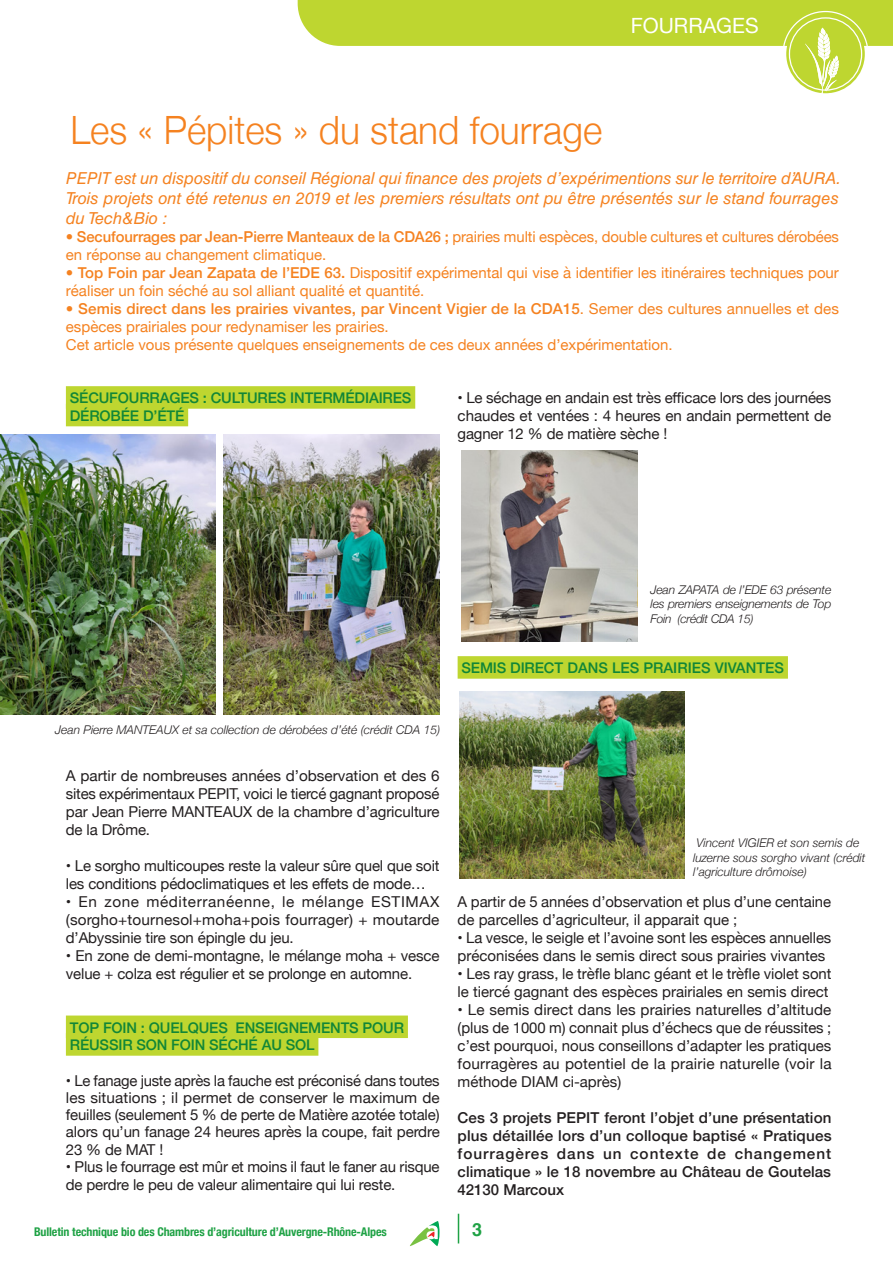
<style>
.page{position:relative;width:893px;height:1263px;background:#fff}
.page>*{position:absolute;margin:0;border:0;box-sizing:border-box;transform-origin:0 0}
.t1{font:300 39px "Helvetica Neue";color:#f58220;scale:.95 1}
.t2{font:21px "Helvetica Neue";color:#fff}
.t3{font:700 18px "Helvetica";color:#1fa245}
.t4{font:italic 16.5px/19.8px "Helvetica LT Std";letter-spacing:-.005em;color:#f58220}
.t5{font:15px/18px "Helvetica Neue";letter-spacing:-.005em;color:#231f20}
.t6{font:15px/18px "Helvetica Neue";color:#f58220}
.t7{font:500 15px/18px "Helvetica Neue";letter-spacing:.005em;color:#231f20;text-align:justify}
.t8{font:500 14.7px "Helvetica Neue";letter-spacing:-.01em;color:#118637}
.t9{font:italic 300 12px/14.4px "Helvetica Neue";color:#231f20;text-align:justify}
.t10{font:700 condensed 12px "Helvetica Neue";letter-spacing:-.01em;color:#1fa245}
.s1{font-weight:500}
</style>
<div class="page">
<svg style="left:298px;top:0;width:595px;height:94px"></svg>
<svg style="left:410px;top:1221px;width:30px;height:25px"></svg>
<svg style="left:458px;top:1214px;width:1px;height:29px"></svg>
<div style="left:66px;top:386px;width:349px;height:23px;background:#bed630"></div>
<div style="left:66px;top:404px;width:122px;height:22px;background:#bed630"></div>
<div style="left:66px;top:1015px;width:342px;height:23px;background:#bed630"></div>
<div style="left:66px;top:1033px;width:252px;height:23px;background:#bed630"></div>
<div style="left:458px;top:656px;width:330px;height:23px;background:#bed630"></div>
<img style="left:0;top:434px;width:216px;height:280px">
<img style="left:223px;top:434px;width:216px;height:280px">
<img style="left:461px;top:451px;width:177px;height:191px">
<img style="left:459px;top:691px;width:226px;height:187px">
<h2 class="t2" style="left:631px;top:11px;width:129px">FOURRAGES</h2>
<p class="t1" style="left:70px;top:99px;width:561px">Les « Pépites » du stand fourrage</p>
<p class="t4" style="left:66px;top:168px;width:777px">PEPIT est un dispositif du conseil Régional qui finance des projets d’expérimentions sur le territoire d’AURA.<br>Trois projets ont été retenus en 2019 et les premiers résultats ont pu être présentés sur le stand fourrages du Tech&amp;Bio :</p>
<p class="t6" style="left:66px;top:228px;width:775px"><span class="s1">• Secufourrages par Jean-Pierre Manteaux de la CDA26 ;</span> prairies multi espèces, double cultures et cultures dérobées en réponse au changement climatique.</p>
<p class="t6" style="left:66px;top:264px;width:775px"><span class="s1">• Top Foin par Jean Zapata de l’EDE 63.</span> Dispositif expérimental qui vise à identifier les itinéraires techniques pour réaliser un foin séché au sol alliant qualité et quantité.</p>
<p class="t6" style="left:66px;top:300px;width:775px"><span class="s1">• Semis direct dans les prairies vivantes, par Vincent Vigier de la CDA15</span>. Semer des cultures annuelles et des espèces prairiales pour redynamiser les prairies.</p>
<p class="t6" style="left:66px;top:336px;width:608px">Cet article vous présente quelques enseignements de ces deux années d’expérimentation.</p>
<p class="t8" style="left:70px;top:386px;width:343px">SÉCUFOURRAGES : CULTURES INTERMÉDIAIRES</p>
<p class="t8" style="left:70px;top:404px;width:116px">DÉROBÉE D’ÉTÉ</p>
<p class="t5" style="left:458px;top:390px;width:375px;text-align:justify">• Le séchage en andain est très efficace lors des journées chaudes et ventées : 4 heures en andain permettent de gagner 12 % de matière sèche !</p>
<p class="t9" style="left:651px;top:582px;width:182px">Jean ZAPATA de l’EDE 63 présente les premiers enseignements de Top Foin (crédit CDA 15)</p>
<p class="t8" style="left:462px;top:656px;width:324px">SEMIS DIRECT DANS LES PRAIRIES VIVANTES</p>
<p class="t9" style="left:55px;top:721px;width:386px">Jean Pierre MANTEAUX et sa collection de dérobées d’été (crédit CDA 15)</p>
<p class="t5" style="left:66px;top:768px;width:375px;text-align:justify">A partir de nombreuses années d’observation et des 6 sites expérimentaux PEPIT, voici le tiercé gagnant proposé par Jean Pierre MANTEAUX de la chambre d’agriculture de la Drôme.</p>
<p class="t5" style="left:66px;top:858px;width:375px">• Le sorgho multicoupes reste la valeur sûre quel que soit les conditions pédoclimatiques et les effets de mode…</p>
<p class="t5" style="left:66px;top:894px;width:375px;text-align:justify">• En zone méditerranéenne, le mélange ESTIMAX (sorgho+tournesol+moha+pois fourrager) + moutarde d’Abyssinie tire son épingle du jeu.</p>
<p class="t5" style="left:66px;top:948px;width:375px">• En zone de demi-montagne, le mélange moha + vesce velue + colza est régulier et se prolonge en automne.</p>
<p class="t8" style="left:70px;top:1016px;width:336px">TOP FOIN : QUELQUES ENSEIGNEMENTS POUR</p>
<p class="t8" style="left:70px;top:1033px;width:246px">RÉUSSIR SON FOIN SÉCHÉ AU SOL</p>
<p class="t5" style="left:66px;top:1072px;width:375px;line-height:17.2px;text-align:justify">• Le fanage juste après la fauche est préconisé dans toutes les situations ; il permet de conserver le maximum de feuilles (seulement 5 % de perte de Matière azotée totale) alors qu’un fanage 24 heures après la coupe, fait perdre 23 % de MAT !</p>
<p class="t5" style="left:66px;top:1158px;width:375px">• Plus le fourrage est mûr et moins il faut le faner au risque de perdre le peu de valeur alimentaire qui lui reste.</p>
<p class="t9" style="left:693px;top:835px;width:174px;text-align:left">Vincent VIGIER et son semis de luzerne sous sorgho vivant (crédit l’agriculture drômoise)</p>
<p class="t5" style="left:458px;top:894px;width:375px">A partir de 5 années d’observation et plus d’une centaine de parcelles d’agriculteur, il apparait que ;</p>
<p class="t5" style="left:458px;top:930px;width:375px">• La vesce, le seigle et l’avoine sont les espèces annuelles préconisées dans le semis direct sous prairies vivantes</p>
<p class="t5" style="left:458px;top:966px;width:375px">• Les ray grass, le trèfle blanc géant et le trèfle violet sont le tiercé gagnant des espèces prairiales en semis direct</p>
<p class="t5" style="left:458px;top:1002px;width:375px;text-align:justify">• Le semis direct dans les prairies naturelles d’altitude (plus de 1000 m) connait plus d’échecs que de réussites ; c’est pourquoi, nous conseillons d’adapter les pratiques fourragères au potentiel de la prairie naturelle (voir la méthode DIAM ci-après)</p>
<p class="t7" style="left:458px;top:1108px;width:375px">Ces 3 projets PEPIT feront l’objet d’une présentation plus détaillée lors d’un colloque baptisé « Pratiques fourragères dans un contexte de changement climatique » le 18 novembre au Château de Goutelas 42130 Marcoux</p>
<p class="t10" style="left:34px;top:1222px;width:354px">Bulletin technique bio des Chambres d’agriculture d’Auvergne-Rhône-Alpes</p>
<p class="t3" style="left:472px;top:1215px;width:12px">3</p>
</div>
